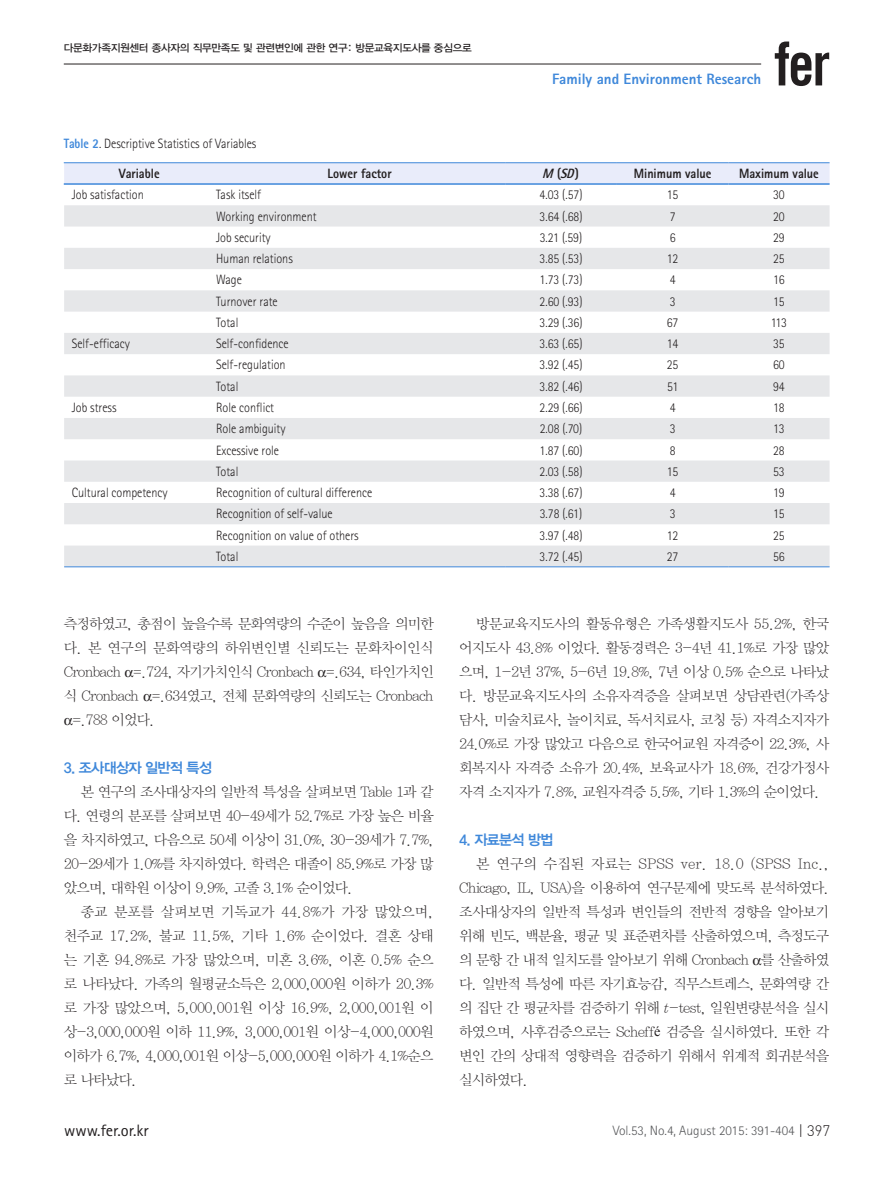
<style>
.page{position:relative;width:893px;height:1191px;background:#fff}
.page>*{position:absolute;margin:0;border:0;box-sizing:border-box;transform-origin:0 0}
.t1{font:16.5px "Rotis Sans Serif Std";color:#231f20}
.t2{font:800 15px "Rotis Sans Serif Std";color:#3f88da}
.본문{font:14.25px/24px "YDIY Mj O310";letter-spacing:-.05em;color:#231f20;text-align:justify}
.본문-2{font:14.25px "YDIY Mj O310";letter-spacing:-.025em;color:#231f20}
._2{font:14.25px "YDIYGO340";letter-spacing:-.05em;color:#3f88da}
.표{font:300 13.5px "Rotis Sans Serif Std";color:#231f20;scale:.9 1}
.표-2{font:800 13.5px "Rotis Sans Serif Std";color:#231f20;scale:.9 1}
.t3{font:300 13.5px "Rotis Sans Serif Std";color:#57585a}
.표-3{font:italic 800 13.5px "Rotis Sans Serif Std";color:#231f20;scale:.9 1}
.t4{font:10.5px "YDIYGO330";letter-spacing:-.025em;color:#231f20}
.s1{font-weight:800;color:#3f88da}
.s2{font-style:normal}
.s3{font-style:italic}
.s4{font-family:"Times New Roman"}
.s5{font-family:"Dinlig";font-weight:400;font-size:15px;color:#231f20}
</style>
<div class="page">
<hr style="left:64px;top:64px;width:697px;height:1px;background:#231f20">
<svg style="left:775px;top:42px;width:54px;height:44px"></svg>
<div style="left:64px;top:163px;width:766px;height:20px;background:#e9ecfa"></div>
<svg style="left:64px;top:205px;width:766px;height:361px;fill:#e6e7e9"></svg>
<hr style="left:64px;top:162px;width:150px;height:1px;background:#3f88da">
<hr style="left:214px;top:162px;width:291px;height:1px;background:#3f88da">
<hr style="left:505px;top:162px;width:112px;height:1px;background:#3f88da">
<hr style="left:617px;top:162px;width:111px;height:1px;background:#3f88da">
<hr style="left:728px;top:162px;width:102px;height:1px;background:#3f88da">
<hr style="left:64px;top:183px;width:150px;height:2px;background:#3f88da">
<hr style="left:214px;top:183px;width:291px;height:2px;background:#3f88da">
<hr style="left:505px;top:183px;width:112px;height:2px;background:#3f88da">
<hr style="left:617px;top:183px;width:111px;height:2px;background:#3f88da">
<hr style="left:728px;top:183px;width:102px;height:2px;background:#3f88da">
<hr style="left:64px;top:566px;width:150px;height:1px;background:#3f88da">
<hr style="left:214px;top:566px;width:291px;height:1px;background:#3f88da">
<hr style="left:505px;top:566px;width:112px;height:1px;background:#3f88da">
<hr style="left:617px;top:566px;width:111px;height:1px;background:#3f88da">
<hr style="left:728px;top:566px;width:102px;height:1px;background:#3f88da">
<p class="t4" style="left:64px;top:42px;width:410px">다문화가족지원센터 종사자의 직무만족도 및 관련변인에 관한 연구: 방문교육지도사를 중심으로</p>
<p class="t2" style="left:552px;top:70px;width:211px">Family and Environment Research</p>
<p class="표" style="left:64px;top:135px;width:216px"><span class="s1">Table 2</span>. Descriptive Statistics of Variables</p>
<p class="표-2" style="left:119px;top:165px;width:47px">Variable</p>
<p class="표-2" style="left:328px;top:165px;width:73px">Lower factor</p>
<p class="표-3" style="left:542px;top:165px;width:42px">M <span class="s2">(</span>SD<span class="s2">)</span></p>
<p class="표-2" style="left:634px;top:165px;width:88px">Minimum value</p>
<p class="표-2" style="left:739px;top:165px;width:90px">Maximum value</p>
<p class="표" style="left:72px;top:187px;width:81px">Job satisfaction</p>
<p class="표" style="left:216px;top:187px;width:51px">Task itself</p>
<p class="표" style="left:540px;top:187px;width:49px">4.03 (.57)</p>
<p class="표" style="left:667px;top:187px;width:14px">15</p>
<p class="표" style="left:773px;top:187px;width:14px">30</p>
<p class="표" style="left:216px;top:208px;width:113px">Working environment</p>
<p class="표" style="left:540px;top:208px;width:49px">3.64 (.68)</p>
<p class="표" style="left:670px;top:208px;width:8px">7</p>
<p class="표" style="left:773px;top:208px;width:14px">20</p>
<p class="표" style="left:216px;top:229px;width:62px">Job security</p>
<p class="표" style="left:540px;top:229px;width:49px">3.21 (.59)</p>
<p class="표" style="left:670px;top:229px;width:8px">6</p>
<p class="표" style="left:773px;top:229px;width:14px">29</p>
<p class="표" style="left:216px;top:251px;width:87px">Human relations</p>
<p class="표" style="left:540px;top:251px;width:49px">3.85 (.53)</p>
<p class="표" style="left:667px;top:251px;width:14px">12</p>
<p class="표" style="left:773px;top:251px;width:14px">25</p>
<p class="표" style="left:216px;top:272px;width:30px">Wage</p>
<p class="표" style="left:540px;top:272px;width:49px">1.73 (.73)</p>
<p class="표" style="left:670px;top:272px;width:8px">4</p>
<p class="표" style="left:773px;top:272px;width:14px">16</p>
<p class="표" style="left:216px;top:293px;width:70px">Turnover rate</p>
<p class="표" style="left:540px;top:293px;width:49px">2.60 (.93)</p>
<p class="표" style="left:670px;top:293px;width:8px">3</p>
<p class="표" style="left:773px;top:293px;width:14px">15</p>
<p class="표" style="left:216px;top:315px;width:26px">Total</p>
<p class="표" style="left:540px;top:315px;width:49px">3.29 (.36)</p>
<p class="표" style="left:667px;top:315px;width:14px">67</p>
<p class="표" style="left:771px;top:315px;width:19px">113</p>
<p class="표" style="left:72px;top:336px;width:66px">Self-efficacy</p>
<p class="표" style="left:216px;top:336px;width:82px">Self-confidence</p>
<p class="표" style="left:540px;top:336px;width:49px">3.63 (.65)</p>
<p class="표" style="left:667px;top:336px;width:14px">14</p>
<p class="표" style="left:773px;top:336px;width:14px">35</p>
<p class="표" style="left:216px;top:357px;width:79px">Self-regulation</p>
<p class="표" style="left:540px;top:357px;width:49px">3.92 (.45)</p>
<p class="표" style="left:667px;top:357px;width:14px">25</p>
<p class="표" style="left:773px;top:357px;width:14px">60</p>
<p class="표" style="left:216px;top:378px;width:26px">Total</p>
<p class="표" style="left:540px;top:378px;width:49px">3.82 (.46)</p>
<p class="표" style="left:667px;top:378px;width:14px">51</p>
<p class="표" style="left:773px;top:378px;width:14px">94</p>
<p class="표" style="left:72px;top:400px;width:51px">Job stress</p>
<p class="표" style="left:216px;top:400px;width:66px">Role conflict</p>
<p class="표" style="left:540px;top:400px;width:49px">2.29 (.66)</p>
<p class="표" style="left:670px;top:400px;width:8px">4</p>
<p class="표" style="left:773px;top:400px;width:14px">18</p>
<p class="표" style="left:216px;top:421px;width:79px">Role ambiguity</p>
<p class="표" style="left:540px;top:421px;width:49px">2.08 (.70)</p>
<p class="표" style="left:670px;top:421px;width:8px">3</p>
<p class="표" style="left:773px;top:421px;width:14px">13</p>
<p class="표" style="left:216px;top:442px;width:71px">Excessive role</p>
<p class="표" style="left:540px;top:442px;width:49px">1.87 (.60)</p>
<p class="표" style="left:670px;top:442px;width:8px">8</p>
<p class="표" style="left:773px;top:442px;width:14px">28</p>
<p class="표" style="left:216px;top:463px;width:26px">Total</p>
<p class="표" style="left:540px;top:463px;width:49px">2.03 (.58)</p>
<p class="표" style="left:667px;top:463px;width:14px">15</p>
<p class="표" style="left:773px;top:463px;width:14px">53</p>
<p class="표" style="left:72px;top:485px;width:108px">Cultural competency</p>
<p class="표" style="left:216px;top:485px;width:175px">Recognition of cultural difference</p>
<p class="표" style="left:540px;top:485px;width:49px">3.38 (.67)</p>
<p class="표" style="left:670px;top:485px;width:8px">4</p>
<p class="표" style="left:773px;top:485px;width:14px">19</p>
<p class="표" style="left:216px;top:506px;width:131px">Recognition of self-value</p>
<p class="표" style="left:540px;top:506px;width:49px">3.78 (.61)</p>
<p class="표" style="left:670px;top:506px;width:8px">3</p>
<p class="표" style="left:773px;top:506px;width:14px">15</p>
<p class="표" style="left:216px;top:527px;width:160px">Recognition on value of others</p>
<p class="표" style="left:540px;top:527px;width:49px">3.97 (.48)</p>
<p class="표" style="left:667px;top:527px;width:14px">12</p>
<p class="표" style="left:773px;top:527px;width:14px">25</p>
<p class="표" style="left:216px;top:548px;width:26px">Total</p>
<p class="표" style="left:540px;top:548px;width:49px">3.72 (.45)</p>
<p class="표" style="left:667px;top:548px;width:14px">27</p>
<p class="표" style="left:773px;top:548px;width:14px">56</p>
<p class="본문" style="left:64px;top:612px;width:371px">측정하였고, 총점이 높을수록 문화역량의 수준이 높음을 의미한</p>
<p class="본문-2" style="left:64px;top:640px;width:371px">다. 본 연구의 문화역량의 하위변인별 신뢰도는 문화차이인식</p>
<p class="본문" style="left:64px;top:660px;width:371px">Cronbach =.724, 자기가치인식 Cronbach =.634, 타인가치인</p>
<p class="본문" style="left:64px;top:684px;width:371px">식 Cronbach =.634였고, 전체 문화역량의 신뢰도는 Cronbach</p>
<p class="본문" style="left:72px;top:708px;width:84px">=.788 이었다.</p>
<p class="_2" style="left:64px;top:759px;width:150px">3. 조사대상자 일반적 특성</p>
<p class="본문" style="left:64px;top:780px;width:371px;text-indent:17px">본 연구의 조사대상자의 일반적 특성을 살펴보면 Table 1과 같 다. 연령의 분포를 살펴보면 40-49세가 52.7%로 가장 높은 비율 을 차지하였고, 다음으로 50세 이상이 31.0%, 30-39세가 7.7%, 20-29세가 1.0%를 차지하였다. 학력은 대졸이 85.9%로 가장 많 았으며, 대학원 이상이 9.9%, 고졸 3.1% 순이었다.</p>
<p class="본문" style="left:64px;top:900px;width:372px;text-indent:17px">종교 분포를 살펴보면 기독교가 44.8%가 가장 많았으며, 천주교 17.2%, 불교 11.5%, 기타 1.6% 순이었다. 결혼 상태 는 기혼 94.8%로 가장 많았으며, 미혼 3.6%, 이혼 0.5% 순으 로 나타났다. 가족의 월평균소득은 2,000,000원 이하가 20.3% 로 가장 많았으며, 5,000,001원 이상 16.9%, 2,000,001원 이 상-3,000,000원 이하 11.9%, 3,000,001원 이상-4,000,000원 이하가 6.7%, 4,000,001원 이상-5,000,000원 이하가 4.1%순으 로 나타났다.</p>
<p class="t1" style="left:64px;top:1120px;width:86px">www.fer.or.kr</p>
<p class="본문" style="left:459px;top:612px;width:371px;text-indent:17px">방문교육지도사의 활동유형은 가족생활지도사 55.2%, 한국 어지도사 43.8% 이었다. 활동경력은 3-4년 41.1%로 가장 많았 으며, 1-2년 37%, 5-6년 19.8%, 7년 이상 0.5% 순으로 나타났 다. 방문교육지도사의 소유자격증을 살펴보면 상담관련(가족상 담사, 미술치료사, 놀이치료, 독서치료사, 코칭 등) 자격소지자가 24.0%로 가장 많았고 다음으로 한국어교원 자격증이 22.3%, 사 회복지사 자격증 소유가 20.4%, 보육교사가 18.6%, 건강가정사 자격 소지자가 7.8%, 교원자격증 5.5%, 기타 1.3%의 순이었다.</p>
<p class="_2" style="left:459px;top:831px;width:96px">4. 자료분석 방법</p>
<p class="본문" style="left:459px;top:852px;width:371px;text-indent:17px">본 연구의 수집된 자료는 SPSS ver. 18.0 (SPSS Inc., Chicago, IL, USA)을 이용하여 연구문제에 맞도록 분석하였다. 조사대상자의 일반적 특성과 변인들의 전반적 경향을 알아보기 위해 빈도, 백분율, 평균 및 표준편차를 산출하였으며, 측정도구 의 문항 간 내적 일치도를 알아보기 위해 Cronbach 를 산출하였 다. 일반적 특성에 따른 자기효능감, 직무스트레스, 문화역량 간 의 집단 간 평균차를 검증하기 위해 <span class="s3">t</span>-test, 일원변량분석을 실시 하였으며, 사후검증으로는 Scheff<span class="s4">é</span> 검증을 실시하였다. 또한 각 변인 간의 상대적 영향력을 검증하기 위해서 위계적 회귀분석을 실시하였다.</p>
<p class="t3" style="left:613px;top:1123px;width:219px">Vol.53, No.4, August 2015: 391-404 <span class="s5">| 397</span></p>
</div>
